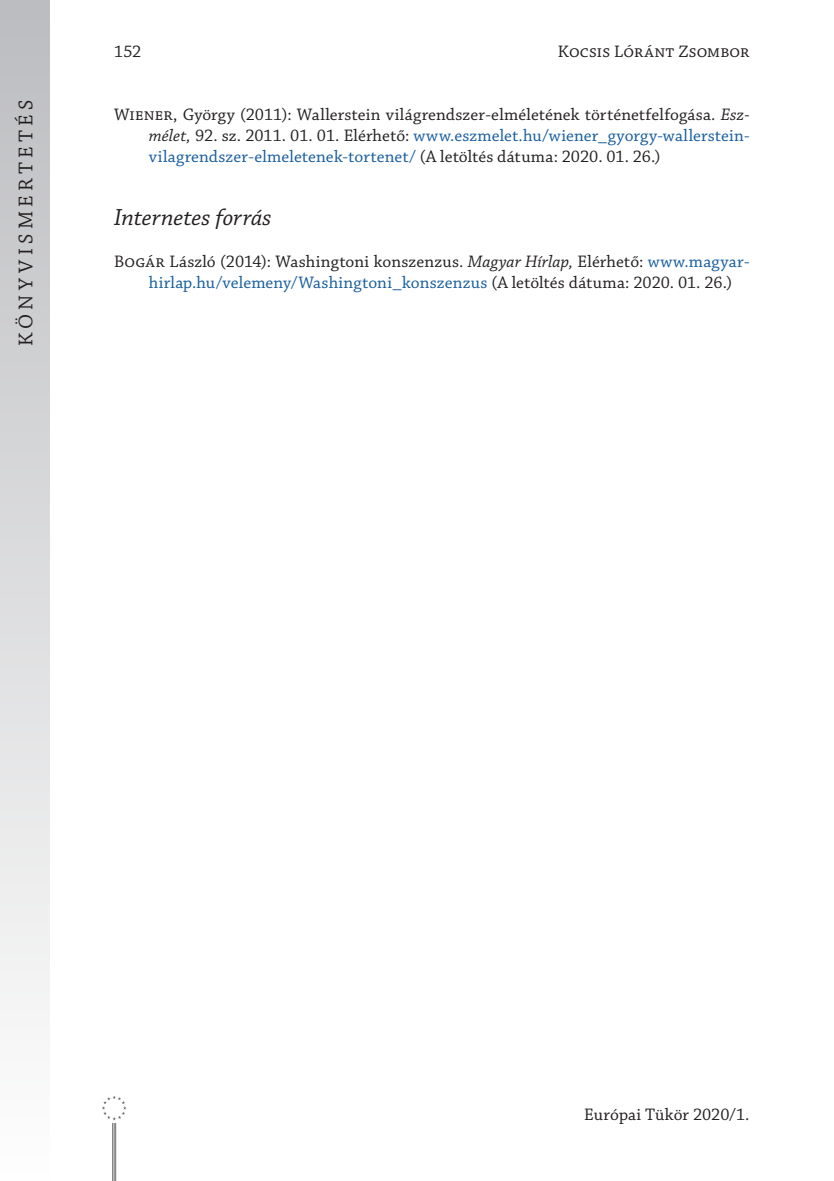
<style>
.page{position:relative;width:834px;height:1181px;background:#fff}
.page>*{position:absolute;margin:0;border:0;box-sizing:border-box;transform-origin:0 0}
._1_1_1__Head{font:italic 24.5px "Chaparral Pro";letter-spacing:-.005em;color:#231f20}
.t1{font:21px "Chaparral Pro";letter-spacing:.205em;color:#231f20}
._6__Bibliography_ite{font:17.5px/21px "Chaparral Pro";letter-spacing:.005em;color:#231f20;text-align:justify}
.s1{font-style:italic}
.s2{color:#175d9e}
</style>
<div class="page">
<div style="left:0;top:0;width:50px;height:1181px;background:linear-gradient(to bottom,#bbbcbf,#fefefe)"></div>
<hr style="left:112px;top:1107px;width:1px;height:74px;background:#6c6d70">
<hr style="left:114px;top:1107px;width:1px;height:74px;background:#6c6d70">
<hr style="left:115px;top:1107px;width:1px;height:74px;background:#6c6d70">
<div style="left:99px;top:1093px;width:30px;height:29px;background:#fff"></div>
<svg style="left:102px;top:1095px;width:24px;height:25px"></svg>
<p class="_6__Bibliography_ite" style="left:114px;top:42px;width:29px">152</p>
<p class="_6__Bibliography_ite" style="left:557px;top:42px;width:193px">Kocsis Lóránt Zsombor</p>
<p class="t1" style="left:14px;top:346px;width:248px;rotate:-90deg">KÖNYVISMERTETÉS</p>
<p class="_6__Bibliography_ite" style="left:149px;top:105px;width:602px;text-indent:-35px">Wiener, György (2011): Wallerstein világrendszer-elméletének történetfelfogása. <span class="s1">Esz&shy;mélet,</span> 92. sz. 2011. 01. 01. Elérhető: <span class="s2">www.eszmelet.hu/wiener_gyorgy-wallerstein&shy;vilagrendszer-elmeletenek-tortenet/</span> (A letöltés dátuma: 2020. 01. 26.)</p>
<p class="_1_1_1__Head" style="left:114px;top:204px;width:159px">Internetes forrás</p>
<p class="_6__Bibliography_ite" style="left:149px;top:252px;width:602px;text-indent:-35px">Bogár László (2014): Washingtoni konszenzus. <span class="s1">Magyar Hírlap,</span> Elérhető: <span class="s2">www.magyar&shy;hirlap.hu/velemeny/Washingtoni_konszenzus</span> (A letöltés dátuma: 2020. 01. 26.)</p>
<p class="_6__Bibliography_ite" style="left:584px;top:1105px;width:167px">Európai Tükör 2020/1.</p>
</div>
